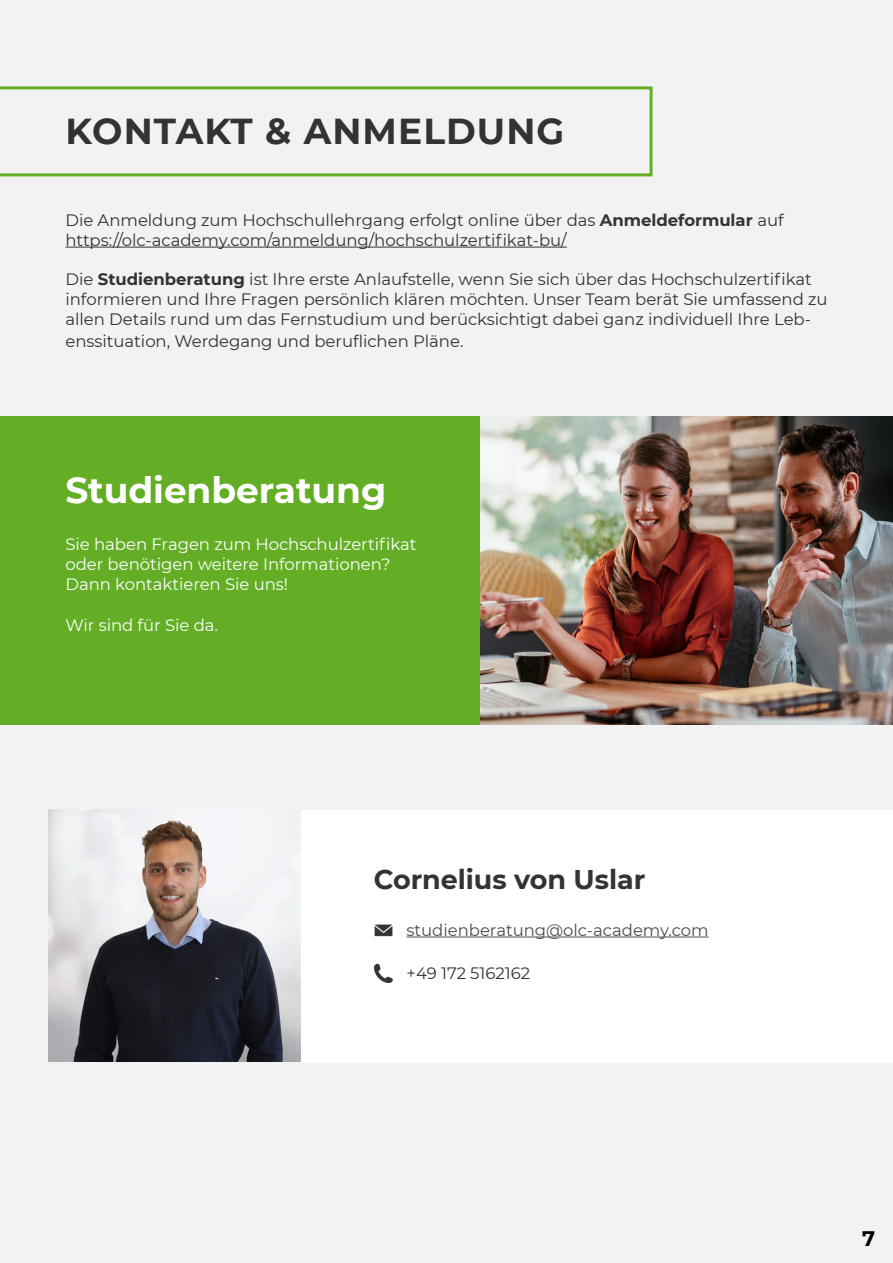
<style>
.page{position:relative;width:893px;height:1263px;background:#f2f2f2}
.page>*{position:absolute;margin:0;border:0;box-sizing:border-box;transform-origin:0 0}
.t1{font:700 36px "Montserrat";letter-spacing:.03em;color:#333}
.t2{font:700 36px "Montserrat";letter-spacing:-.005em;color:#fff}
.t3{font:700 27px "Montserrat";letter-spacing:-.005em;color:#333}
.t4{font:700 21px "Montserrat";color:#000}
.t5{font:16.5px/19.8px "Montserrat";letter-spacing:-.005em;color:#333}
.t6{font:16.5px/19.8px "Montserrat";letter-spacing:-.005em;color:#fff}
.t7{font:16.5px "Montserrat";letter-spacing:-.005em;color:#4b4e4d}
.s1{font-weight:700}
</style>
<div class="page">
<div style="left:301px;top:810px;width:592px;height:252px;background:#fff"></div>
<hr style="left:65px;top:247px;width:502px;height:1px;background:#333">
<div style="left:0;top:416px;width:480px;height:309px;background:#63ae24"></div>
<svg style="left:0;top:86px;width:652px;height:90px"></svg>
<img style="left:49px;top:809px;width:252px;height:252px">
<hr style="left:407px;top:936px;width:302px;height:1px;background:#4b4e4d">
<img style="left:480px;top:416px;width:413px;height:309px">
<img style="left:374px;top:924px;width:19px;height:13px">
<img style="left:375px;top:963px;width:18px;height:20px">
<h1 class="t1" style="left:65px;top:105px;width:500px">KONTAKT &amp; ANMELDUNG</h1>
<p class="t5" style="left:65px;top:210px;width:720px">Die Anmeldung zum Hochschullehrgang erfolgt online über das <span class="s1">Anmeldeformular</span> auf https://olc-academy.com/anmeldung/hochschulzertifikat-bu/</p>
<p class="t5" style="left:65px;top:269px;width:764px">Die <span class="s1">Studienberatung</span> ist Ihre erste Anlaufstelle, wenn Sie sich über das Hochschulzertifikat informieren und Ihre Fragen persönlich klären möchten. Unser Team berät Sie umfassend zu allen Details rund um das Fernstudium und berücksichtigt dabei ganz individuell Ihre Leb-</p>
<p class="t5" style="left:65px;top:330px;width:400px">enssituation, Werdegang und beruflichen Pläne.</p>
<h1 class="t2" style="left:65px;top:464px;width:322px">Studienberatung</h1>
<p class="t6" style="left:65px;top:534px;width:353px">Sie haben Fragen zum Hochschulzertifikat oder benötigen weitere Informationen?<br>Dann kontaktieren Sie uns!</p>
<p class="t6" style="left:65px;top:615px;width:154px">Wir sind für Sie da.</p>
<h2 class="t3" style="left:374px;top:860px;width:273px">Cornelius von Uslar</h2>
<p class="t7" style="left:407px;top:918px;width:304px">studienberatung@olc-academy.com</p>
<p class="t5" style="left:407px;top:963px;width:125px">+49 172 5162162</p>
<p class="t4" style="left:862px;top:1223px;width:15px">7</p>
</div>
